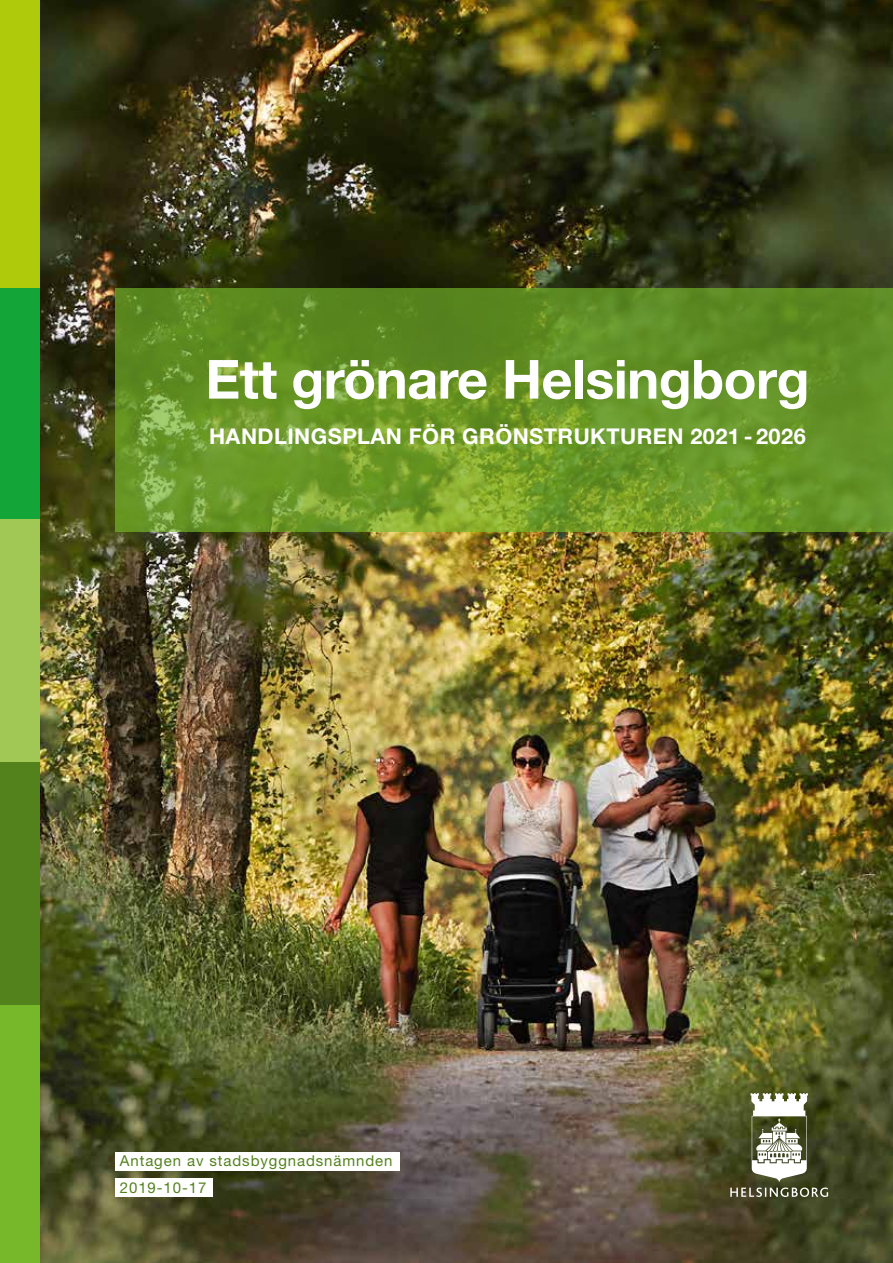
<style>
.page{position:relative;width:893px;height:1263px;background:#fff}
.page>*{position:absolute;margin:0;border:0;box-sizing:border-box;transform-origin:0 0}
.t1{font:700 54px "Helvetica Neue LT Std";letter-spacing:-.01em;color:#fff}
.t2{font:700 21.75px "Helvetica Neue LT Std";letter-spacing:.02em;color:#fff}
.t3{font:15px "Helvetica Neue LT Std";letter-spacing:.06em;color:#53821d}
</style>
<div class="page">
<div style="left:0;top:0;width:41px;height:288px;background:#afca0b"></div>
<div style="left:0;top:288px;width:41px;height:243px;background:#13a538"></div>
<div style="left:0;top:519px;width:41px;height:244px;background:#a1c854"></div>
<div style="left:0;top:763px;width:41px;height:243px;background:#53821d"></div>
<div style="left:0;top:1006px;width:41px;height:257px;background:#76b82a"></div>
<img style="left:41px;top:0;width:852px;height:1263px">
<svg style="left:115px;top:288px;width:778px;height:243px;background:#679427"></svg>
<div style="left:115px;top:1152px;width:285px;height:19px;background:#fff"></div>
<div style="left:115px;top:1178px;width:98px;height:19px;background:#fff"></div>
<svg style="left:730px;top:1093px;width:98px;height:104px"></svg>
<h1 class="t1" style="left:205px;top:346px;width:606px">Ett grönare Helsingborg</h1>
<h2 class="t2" style="left:209px;top:423px;width:598px">HANDLINGSPLAN FÖR GRÖNSTRUKTUREN 2021 - 2026</h2>
<p class="t3" style="left:120px;top:1152px;width:274px">Antagen av stadsbyggnadsnämnden</p>
<p class="t3" style="left:120px;top:1178px;width:88px">2019-10-17</p>
</div>
